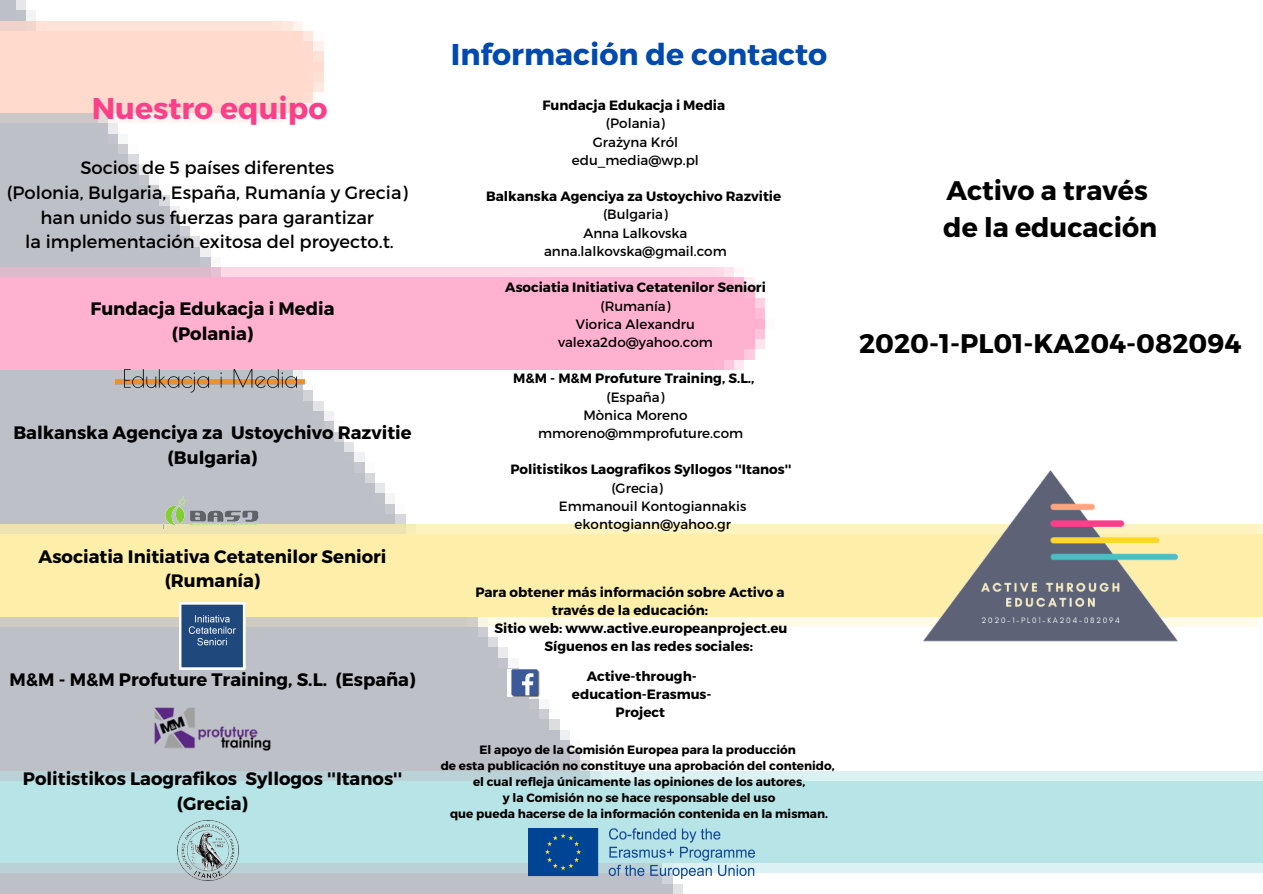
<style>
.page{position:relative;width:1263px;height:894px;background:#fff}
.page>*{position:absolute;margin:0;border:0;box-sizing:border-box;transform-origin:0 0}
.t1{font:700 30px "Montserrat";color:#004aad}
.t2{font:700 29.85px "Montserrat";color:#fb4089}
.t3{font:700 26.85px "Montserrat";color:#000}
.t4{font:700 18px/24.8px "Montserrat";color:#000;text-align:center}
.t5{font:18px "Montserrat";color:#000}
.t6{font:700 13.5px/18px "Montserrat";color:#000;text-align:center}
.t7{font:13.5px "Montserrat";color:#000}
.t8{font:700 12px "Montserrat";color:#000}
</style>
<div class="page">
<img style="left:0;top:0;width:1263px;height:893px">
<img style="left:507px;top:669px;width:34px;height:27px">
<img style="left:529px;top:828px;width:226px;height:49px">
<img style="left:150px;top:702px;width:126px;height:53px">
<img style="left:116px;top:359px;width:188px;height:38px">
<img style="left:179px;top:602px;width:67px;height:67px">
<img style="left:177px;top:819px;width:61px;height:61px">
<img style="left:880px;top:386px;width:340px;height:339px">
<img style="left:163px;top:479px;width:99px;height:62px">
<p class="t2" style="left:92px;top:89px;width:237px">Nuestro equipo</p>
<p class="t5" style="left:80px;top:156px;width:255px">Socios de 5 países diferentes</p>
<p class="t5" style="left:7px;top:181px;width:402px">(Polonia, Bulgaria, España, Rumanía y Grecia)</p>
<p class="t5" style="left:41px;top:205px;width:335px">han unido sus fuerzas para garantizar</p>
<p class="t5" style="left:25px;top:230px;width:370px">la implementación exitosa del proyecto.t.</p>
<p class="t4" style="left:91px;top:295px;width:245px">Fundacja Edukacja i Media</p>
<p class="t4" style="left:172px;top:320px;width:83px">(Polania)</p>
<p class="t4" style="left:13px;top:419px;width:400px">Balkanska Agenciya za Ustoychivo Razvitie (Bulgaria)</p>
<p class="t4" style="left:38px;top:542px;width:350px">Asociatia Initiativa Cetatenilor Seniori (Rumanía)</p>
<p class="t4" style="left:10px;top:666px;width:407px">M&amp;M - M&amp;M Profuture Training, S.L. (España)</p>
<p class="t4" style="left:23px;top:765px;width:381px">Politistikos Laografikos Syllogos ''Itanos'' (Grecia)</p>
<p class="t1" style="left:451px;top:34px;width:378px">Información de contacto</p>
<p class="t6" style="left:542px;top:96px;width:184px">Fundacja Edukacja i Media</p>
<p class="t7" style="left:606px;top:115px;width:60px">(Polania)</p>
<p class="t7" style="left:593px;top:133px;width:87px">Grażyna Król</p>
<p class="t7" style="left:572px;top:151px;width:128px">edu_media@wp.pl</p>
<p class="t6" style="left:486px;top:187px;width:297px">Balkanska Agenciya za Ustoychivo Razvitie</p>
<p class="t7" style="left:603px;top:206px;width:66px">(Bulgaria)</p>
<p class="t7" style="left:583px;top:224px;width:106px">Anna Lalkovska</p>
<p class="t7" style="left:544px;top:242px;width:184px">anna.lalkovska@gmail.com</p>
<p class="t6" style="left:505px;top:278px;width:262px">Asociatia Initiativa Cetatenilor Seniori</p>
<p class="t7" style="left:600px;top:297px;width:72px">(Rumanía)</p>
<p class="t7" style="left:576px;top:315px;width:121px">Viorica Alexandru</p>
<p class="t7" style="left:558px;top:333px;width:156px">valexa2do@yahoo.com</p>
<p class="t6" style="left:513px;top:369px;width:243px">M&amp;M - M&amp;M Profuture Training, S.L.,</p>
<p class="t7" style="left:606px;top:388px;width:60px">(España)</p>
<p class="t7" style="left:583px;top:406px;width:106px">Mònica Moreno</p>
<p class="t7" style="left:538px;top:424px;width:207px">mmoreno@mmprofuture.com</p>
<p class="t6" style="left:510px;top:460px;width:283px">Politistikos Laografikos Syllogos ''Itanos''</p>
<p class="t7" style="left:611px;top:479px;width:53px">(Grecia)</p>
<p class="t7" style="left:559px;top:497px;width:189px">Emmanouil Kontogiannakis</p>
<p class="t7" style="left:575px;top:515px;width:158px">ekontogiann@yahoo.gr</p>
<p class="t6" style="left:475px;top:582px;width:311px">Para obtener más información sobre Activo a través de la educación:</p>
<p class="t6" style="left:494px;top:618px;width:294px">Sitio web: www.active.europeanproject.eu</p>
<p class="t6" style="left:544px;top:636px;width:210px">Síguenos en las redes sociales:</p>
<p class="t6" style="left:572px;top:666px;width:141px">Active-through&shy;education-Erasmus-<br>Project</p>
<p class="t8" style="left:479px;top:742px;width:318px">El apoyo de la Comisión Europea para la producción</p>
<p class="t8" style="left:441px;top:758px;width:396px">de esta publicación no constituye una aprobación del contenido,</p>
<p class="t8" style="left:473px;top:774px;width:334px">el cual refleja únicamente las opiniones de los autores,</p>
<p class="t8" style="left:503px;top:790px;width:274px">y la Comisión no se hace responsable del uso</p>
<p class="t8" style="left:450px;top:806px;width:380px">que pueda hacerse de la información contenida en la misman.</p>
<p class="t8" style="left:638px;top:822px;width:4px">.</p>
<p class="t3" style="left:946px;top:173px;width:203px">Activo a través</p>
<p class="t3" style="left:943px;top:210px;width:215px">de la educación</p>
<p class="t3" style="left:859px;top:326px;width:384px">2020-1-PL01-KA204-082094</p>
</div>
